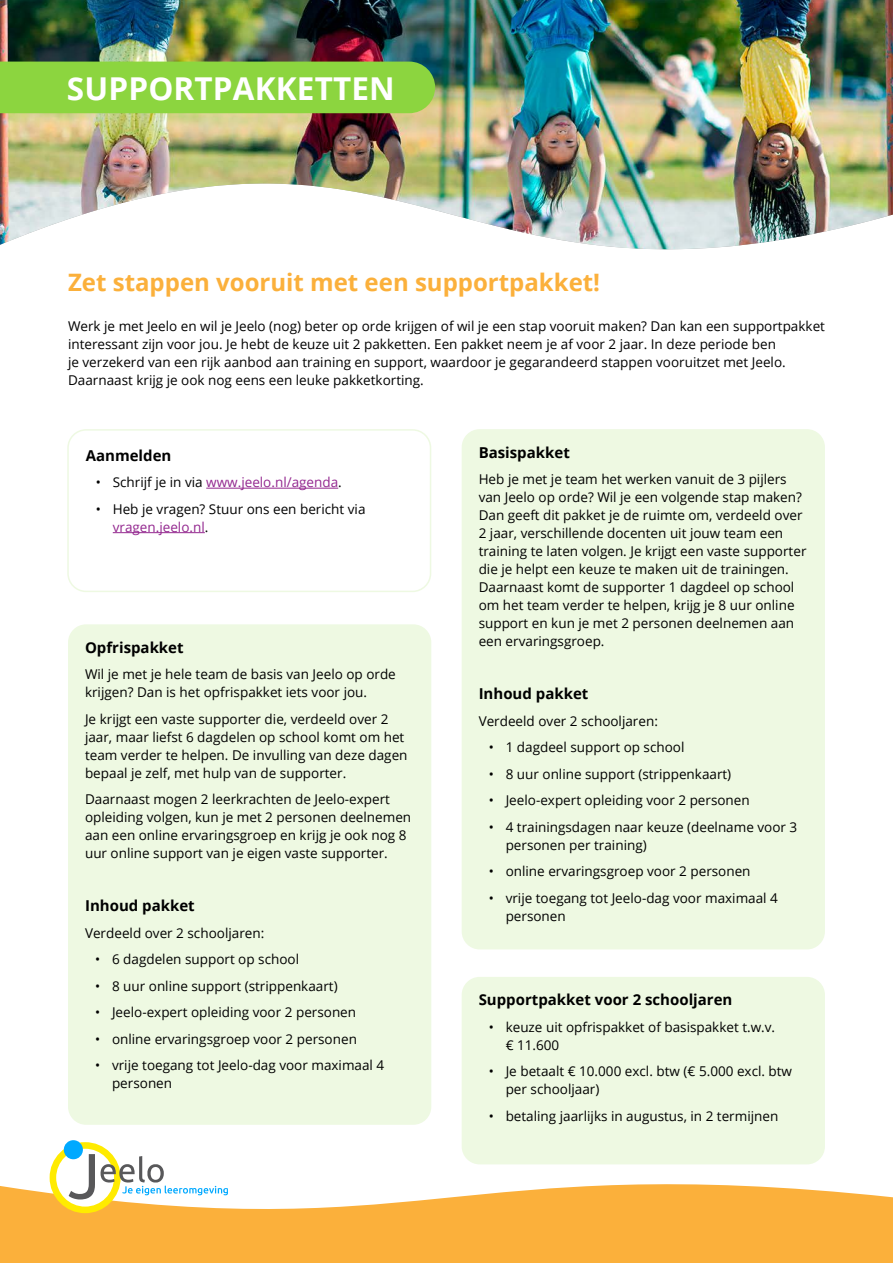
<style>
.page{position:relative;width:893px;height:1263px;background:#fff}
.page>*{position:absolute;margin:0;border:0;box-sizing:border-box;transform-origin:0 0}
.t1{font:700 31.5px "Open Sans";letter-spacing:.005em;color:#fff}
.t2{font:700 24px "Open Sans";color:#fbb03b}
.t3{font:700 15px "Open Sans";color:#000}
.t4{font:13.5px/18px "Open Sans";color:#000}
.t5{font:13.5px "Open Sans";color:#93278f}
.s1{color:#000}
.s2{color:#93278f}
</style>
<div class="page">
<img style="left:0;top:0;width:893px;height:250px">
<div style="left:0;top:62px;width:435px;height:51px;background:#8cd53f"></div>
<div style="left:462px;top:429px;width:363px;height:520px;background:#eef9e2;border-radius:18px"></div>
<div style="left:68px;top:624px;width:363px;height:501px;background:#eef9e2;border-radius:18px"></div>
<svg style="left:0;top:1150px;width:893px;height:113px;fill:#fbb03b"></svg>
<div style="left:462px;top:977px;width:363px;height:187px;background:#eef9e2;border-radius:18px"></div>
<hr style="left:206px;top:488px;width:132px;height:1px;background:#93278f">
<hr style="left:113px;top:532px;width:92px;height:1px;background:#93278f">
<div style="left:67px;top:429px;width:364px;height:163px;border:2px solid #eef9e2;border-radius:18px"></div>
<svg style="left:53px;top:1145px;width:64px;height:65px"></svg>
<div style="left:50px;top:1142px;width:71px;height:71px;border:7px solid #ffeb00;border-radius:50%"></div>
<div style="left:64px;top:1140px;width:19px;height:19px;background:#00a9ff;border-radius:50%"></div>
<svg style="left:69px;top:1154px;width:159px;height:45px"></svg>
<h1 class="t1" style="left:67px;top:66px;width:329px">SUPPORTPAKKETTEN</h1>
<h2 class="t2" style="left:68px;top:266px;width:534px">Zet stappen vooruit met een supportpakket!</h2>
<p class="t4" style="left:68px;top:317px;width:758px">Werk je met Jeelo en wil je Jeelo (nog) beter op orde krijgen of wil je een stap vooruit maken? Dan kan een supportpakket interessant zijn voor jou. Je hebt de keuze uit 2 pakketten. Een pakket neem je af voor 2 jaar. In deze periode ben<br>je verzekerd van een rijk aanbod aan training en support, waardoor je gegarandeerd stappen vooruitzet met Jeelo.<br>Daarnaast krijg je ook nog eens een leuke pakketkorting.</p>
<p class="t3" style="left:86px;top:445px;width:87px">Aanmelden</p>
<p class="t5" style="left:96px;top:473px;width:248px"><span class="s1">• Schrijf je in via</span> www.jeelo.nl/agenda<span class="s1">.</span></p>
<p class="t4" style="left:113px;top:499px;width:254px;text-indent:-17px">• Heb je vragen? Stuur ons een bericht via <span class="s2">vragen.jeelo.nl</span>.</p>
<p class="t3" style="left:85px;top:637px;width:100px">Opfrispakket</p>
<p class="t4" style="left:85px;top:665px;width:312px">Wil je met je hele team de basis van Jeelo op orde krijgen? Dan is het opfrispakket iets voor jou.</p>
<p class="t4" style="left:85px;top:710px;width:324px">Je krijgt een vaste supporter die, verdeeld over 2 jaar, maar liefst 6 dagdelen op school komt om het team verder te helpen. De invulling van deze dagen bepaal je zelf, met hulp van de supporter.</p>
<p class="t4" style="left:85px;top:790px;width:328px">Daarnaast mogen 2 leerkrachten de Jeelo-expert opleiding volgen, kun je met 2 personen deelnemen aan een online ervaringsgroep en krijg je ook nog 8 uur online support van je eigen vaste supporter.</p>
<p class="t3" style="left:85px;top:895px;width:111px">Inhoud pakket</p>
<p class="t4" style="left:85px;top:924px;width:181px">Verdeeld over 2 schooljaren:</p>
<p class="t4" style="left:95px;top:950px;width:206px">• 6 dagdelen support op school</p>
<p class="t4" style="left:95px;top:977px;width:244px">• 8 uur online support (strippenkaart)</p>
<p class="t4" style="left:95px;top:1003px;width:263px">• Jeelo-expert opleiding voor 2 personen</p>
<p class="t4" style="left:95px;top:1030px;width:263px">• online ervaringsgroep voor 2 personen</p>
<p class="t4" style="left:112px;top:1056px;width:274px;text-indent:-17px">• vrije toegang tot Jeelo-dag voor maximaal 4 personen</p>
<p class="t3" style="left:479px;top:442px;width:93px">Basispakket</p>
<p class="t4" style="left:479px;top:470px;width:329px">Heb je met je team het werken vanuit de 3 pijlers van Jeelo op orde? Wil je een volgende stap maken?<br>Dan geeft dit pakket je de ruimte om, verdeeld over 2 jaar, verschillende docenten uit jouw team een training te laten volgen. Je krijgt een vaste supporter die je helpt een keuze te maken uit de trainingen.<br>Daarnaast komt de supporter 1 dagdeel op school om het team verder te helpen, krijg je 8 uur online support en kun je met 2 personen deelnemen aan een ervaringsgroep.</p>
<p class="t3" style="left:479px;top:683px;width:111px">Inhoud pakket</p>
<p class="t4" style="left:479px;top:711px;width:181px">Verdeeld over 2 schooljaren:</p>
<p class="t4" style="left:489px;top:738px;width:197px">• 1 dagdeel support op school</p>
<p class="t4" style="left:489px;top:764px;width:244px">• 8 uur online support (strippenkaart)</p>
<p class="t4" style="left:489px;top:791px;width:263px">• Jeelo-expert opleiding voor 2 personen</p>
<p class="t4" style="left:506px;top:817px;width:293px;text-indent:-17px">• 4 trainingsdagen naar keuze (deelname voor 3 personen per training)</p>
<p class="t4" style="left:489px;top:862px;width:263px">• online ervaringsgroep voor 2 personen</p>
<p class="t4" style="left:506px;top:888px;width:274px;text-indent:-17px">• vrije toegang tot Jeelo-dag voor maximaal 4 personen</p>
<p class="t3" style="left:479px;top:989px;width:255px">Supportpakket voor 2 schooljaren</p>
<p class="t4" style="left:506px;top:1018px;width:271px;text-indent:-17px">• keuze uit opfrispakket of basispakket t.w.v. € 11.600</p>
<p class="t4" style="left:506px;top:1062px;width:288px;text-indent:-17px">• Je betaalt € 10.000 excl. btw (€ 5.000 excl. btw per schooljaar)</p>
<p class="t4" style="left:489px;top:1107px;width:291px">• betaling jaarlijks in augustus, in 2 termijnen</p>
</div>
